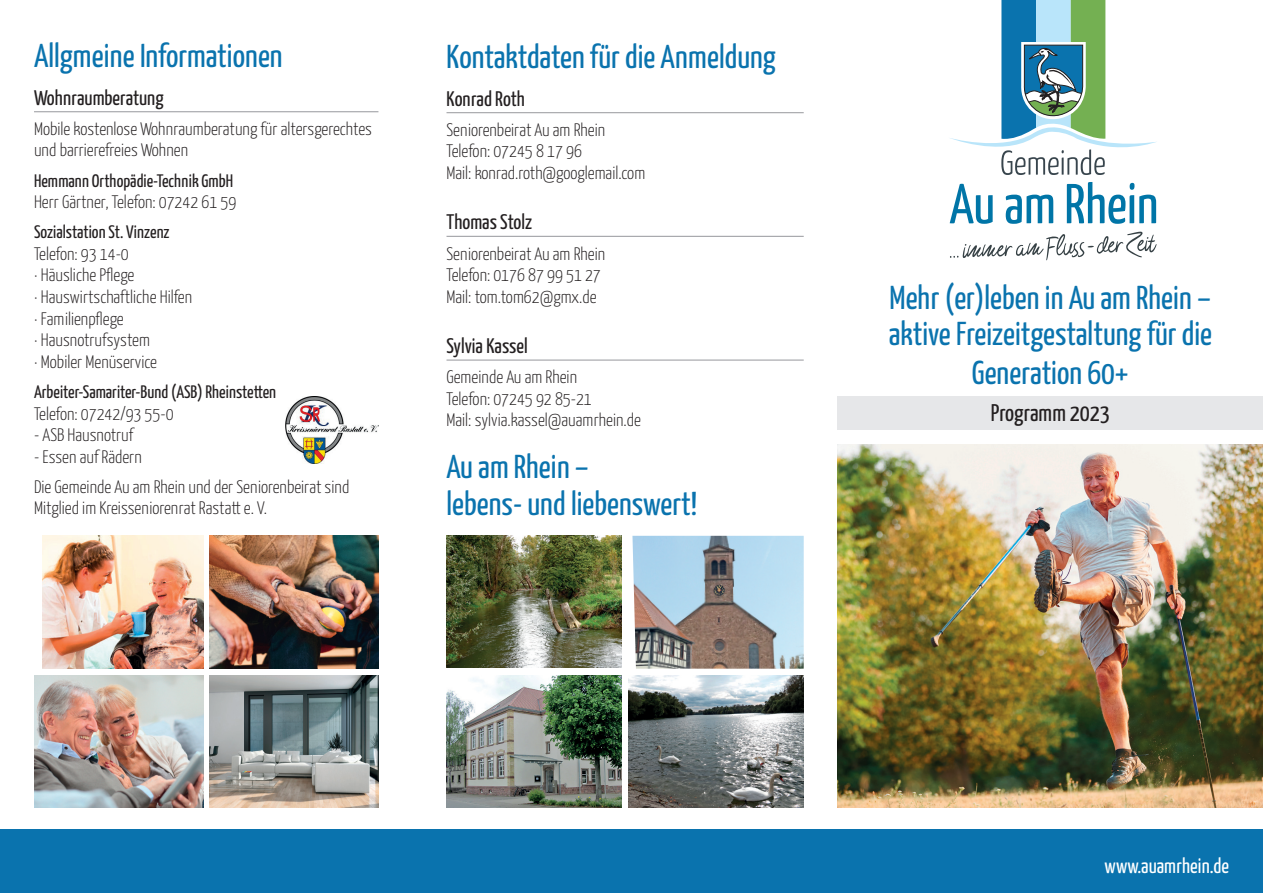
<style>
.page{position:relative;width:1263px;height:893px;background:#fff}
.page>*{position:absolute;margin:0;border:0;box-sizing:border-box;transform-origin:0 0}
.t1{font:33px/36px "Yanone Kaffeesatz";color:#0a73ae}
.t2{font:24px "Yanone Kaffeesatz";color:#231f20}
.t3{font:21px "Yanone Kaffeesatz";color:#231f20}
.t4{font:21px "Yanone Kaffeesatz";color:#fff}
.t5{font:300 18px/21.6px "Yanone Kaffeesatz";color:#231f20}
.t6{font:18px "Yanone Kaffeesatz";color:#231f20}
</style>
<div class="page">
<div style="left:838px;top:396px;width:425px;height:34px;background:#e6e7e9"></div>
<div style="left:0;top:829px;width:1263px;height:64px;background:#0a73ae"></div>
<img style="left:838px;top:444px;width:425px;height:364px">
<svg style="left:950px;top:182px;width:206px;height:42px"></svg>
<svg style="left:950px;top:0;width:207px;height:175px"></svg>
<svg style="left:950px;top:232px;width:207px;height:28px"></svg>
<hr style="left:446px;top:112px;width:358px;height:1px;background:#a8a9ad">
<hr style="left:446px;top:236px;width:358px;height:1px;background:#a8a9ad">
<hr style="left:446px;top:359px;width:358px;height:2px;background:#a8a9ad">
<hr style="left:34px;top:111px;width:344px;height:1px;background:#a8a9ad">
<img style="left:446px;top:536px;width:176px;height:131px">
<img style="left:632px;top:536px;width:172px;height:133px">
<img style="left:446px;top:675px;width:176px;height:133px">
<img style="left:628px;top:675px;width:176px;height:133px">
<img style="left:42px;top:536px;width:161px;height:133px">
<img style="left:209px;top:536px;width:169px;height:133px">
<img style="left:34px;top:675px;width:169px;height:133px">
<img style="left:209px;top:675px;width:169px;height:133px">
<img style="left:285px;top:397px;width:93px;height:66px">
<h1 class="t1" style="left:34px;top:36px;width:250px">Allgmeine Informationen</h1>
<p class="t3" style="left:34px;top:82px;width:131px">Wohnraumberatung</p>
<p class="t5" style="left:34px;top:117px;width:339px">Mobile kostenlose Wohnraumberatung für altersgerechtes und barrierefreies Wohnen</p>
<p class="t6" style="left:34px;top:167px;width:201px">Hemmann Orthopädie-Technik GmbH</p>
<p class="t5" style="left:34px;top:190px;width:204px">Herr Gärtner, Telefon: 07242 61 59</p>
<p class="t6" style="left:34px;top:219px;width:137px">Sozialstation St. Vinzenz</p>
<p class="t5" style="left:34px;top:242px;width:160px">Telefon: 93 14-0<br>· Häusliche Pflege<br>· Hauswirtschaftliche Hilfen · Familienpflege<br>· Hausnotrufsystem<br>· Mobiler Menüservice</p>
<p class="t6" style="left:34px;top:379px;width:244px">Arbeiter-Samariter-Bund (ASB) Rheinstetten</p>
<p class="t5" style="left:34px;top:401px;width:141px">Telefon: 07242/93 55-0</p>
<p class="t5" style="left:34px;top:423px;width:101px">- ASB Hausnotruf</p>
<p class="t5" style="left:34px;top:440px;width:317px;line-height:30.2px">- Essen auf Rädern<br>Die Gemeinde Au am Rhein und der Seniorenbeirat sind</p>
<p class="t5" style="left:34px;top:496px;width:234px">Mitglied im Kreisseniorenrat Rastatt e. V.</p>
<h1 class="t1" style="left:446px;top:37px;width:331px">Kontaktdaten für die Anmeldung</h1>
<p class="t3" style="left:446px;top:83px;width:80px">Konrad Roth</p>
<p class="t5" style="left:446px;top:118px;width:200px">Seniorenbeirat Au am Rhein<br>Telefon: 07245 8 17 96<br>Mail: konrad.roth@googlemail.com</p>
<p class="t3" style="left:446px;top:207px;width:87px">Thomas Stolz</p>
<p class="t5" style="left:446px;top:241px;width:160px">Seniorenbeirat Au am Rhein<br>Telefon: 0176 87 99 51 27<br>Mail: tom.tom62@gmx.de</p>
<p class="t3" style="left:446px;top:331px;width:83px">Sylvia Kassel</p>
<p class="t5" style="left:446px;top:365px;width:196px">Gemeinde Au am Rhein<br>Telefon: 07245 92 85-21<br>Mail: sylvia.kassel@auamrhein.de</p>
<h1 class="t1" style="left:446px;top:447px;width:252px">Au am Rhein –<br>lebens- und liebenswert!</h1>
<h1 class="t1" style="left:889px;top:277px;width:325px">Mehr (er)leben in Au am Rhein – aktive Freizeitgestaltung für die</h1>
<h1 class="t1" style="left:972px;top:352px;width:158px">Generation 60+</h1>
<h2 class="t2" style="left:991px;top:395px;width:121px">Programm 2023</h2>
<p class="t4" style="left:1105px;top:850px;width:126px">www.auamrhein.de</p>
</div>
